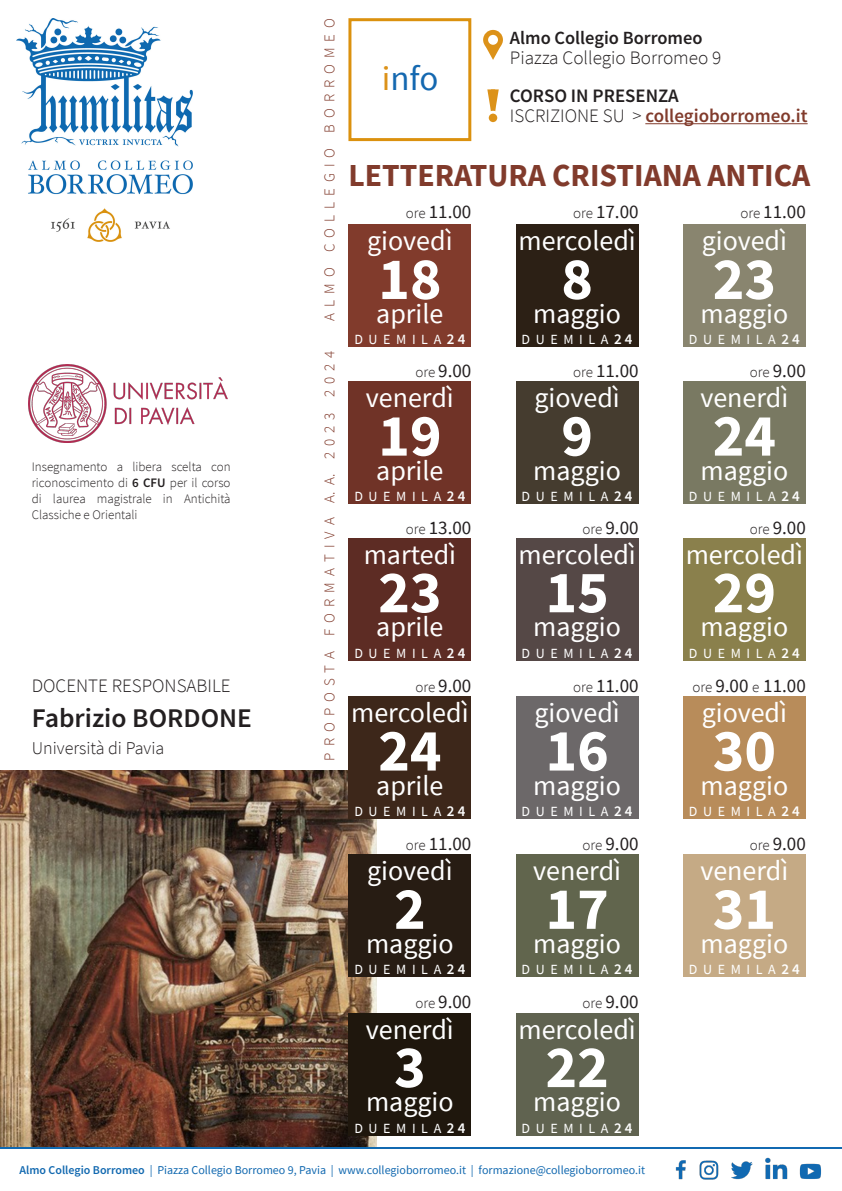
<style>
.page{position:relative;width:842px;height:1191px;background:#fff}
.page>*{position:absolute;margin:0;border:0;box-sizing:border-box;transform-origin:0 0}
.t1{font:700 60px "Source Sans Pro";color:#fff}
.t2{font:35px "Source Sans Pro";color:#1468b0}
.t3{font:700 32px "Source Sans Pro";color:#813b2c}
.t4{font:28px "Source Sans Pro";color:#fff}
.t5{font:600 27px "Source Sans Pro";color:#231f20}
.t6{font:19px "Source Sans Pro";color:#231f20}
.t7{font:300 19px "Source Sans Pro";color:#231f20}
.t8{font:600 19px "Source Sans Pro";color:#813b2c}
.t9{font:600 19px "Source Sans Pro";color:#231f20}
.t10{font:600 18.6px "Source Sans Pro";color:#231f20}
.t11{font:300 18px "Source Sans Pro";color:#231f20}
.t12{font:300 15px "Source Sans Pro";color:#813b2c}
.t13{font:14px "Source Sans Pro";color:#fff}
.t14{font:300 13px/16px "Source Sans Pro";color:#231f20;text-align:justify}
.t15{font:12px "Source Sans Pro";color:#1269b0}
.s1{font-weight:600}
.s2{color:#dc9219}
.s3{font-weight:300;color:#231f20}
.s4{font-weight:300;font-size:15px}
.s5{font-weight:600;font-size:15px}
</style>
<div class="page">
<img style="left:0;top:770px;width:377px;height:376px">
<div style="left:348px;top:225px;width:123px;height:122px;background:#813b2c"></div>
<div style="left:348px;top:18px;width:123px;height:123px;background:#fff;border:3px solid #db910e"></div>
<div style="left:348px;top:381px;width:123px;height:123px;background:#703327"></div>
<div style="left:348px;top:538px;width:123px;height:122px;background:#5d2c24"></div>
<div style="left:348px;top:696px;width:123px;height:123px;background:#3d271a"></div>
<div style="left:348px;top:854px;width:123px;height:123px;background:#271c13"></div>
<div style="left:348px;top:1012px;width:123px;height:123px;background:#1f170d"></div>
<div style="left:516px;top:225px;width:122px;height:122px;background:#2c2015"></div>
<div style="left:516px;top:381px;width:122px;height:123px;background:#453c2f"></div>
<div style="left:516px;top:538px;width:122px;height:122px;background:#554846"></div>
<div style="left:516px;top:696px;width:122px;height:123px;background:#6c6869"></div>
<div style="left:516px;top:854px;width:122px;height:123px;background:#61654d"></div>
<div style="left:516px;top:1012px;width:122px;height:123px;background:#606350"></div>
<hr style="left:0;top:1146px;width:842px;height:2px;background:#1169b1">
<img style="left:675px;top:1160px;width:11px;height:20px">
<img style="left:699px;top:1160px;width:20px;height:20px">
<img style="left:731px;top:1161px;width:22px;height:19px">
<img style="left:765px;top:1157px;width:23px;height:23px">
<img style="left:799px;top:1163px;width:22px;height:16px">
<img style="left:28px;top:364px;width:200px;height:78px">
<div style="left:683px;top:225px;width:123px;height:122px;background:#89856f"></div>
<div style="left:683px;top:381px;width:123px;height:123px;background:#797962"></div>
<div style="left:683px;top:538px;width:123px;height:122px;background:#8a804c"></div>
<div style="left:683px;top:696px;width:123px;height:123px;background:#b88c5a"></div>
<div style="left:683px;top:854px;width:123px;height:123px;background:#c5aa85"></div>
<div style="left:483px;top:30px;width:20px;height:20px;background:#dc9219;border-radius:50%"></div>
<svg style="left:485px;top:46px;width:16px;height:14px"></svg>
<div style="left:488px;top:35px;width:10px;height:10px;background:#fff;border-radius:50%"></div>
<svg style="left:487px;top:89px;width:12px;height:22px"></svg>
<svg style="left:486px;top:111px;width:14px;height:14px"></svg>
<div style="left:489px;top:114px;width:8px;height:8px;background:#dc9219;border-radius:50%"></div>
<hr style="left:645px;top:123px;width:163px;height:1px;background:#813b2c">
<img style="left:16px;top:18px;width:176px;height:223px">
<p class="t14" style="left:32px;top:458px;width:200px">Insegnamento a libera scelta con riconoscimento di <span class="s1">6 CFU</span> per il corso di laurea magistrale in Antichità Classiche e Orientali</p>
<p class="t7" style="left:32px;top:674px;width:201px">DOCENTE RESPONSABILE</p>
<p class="t5" style="left:32px;top:701px;width:222px">Fabrizio BORDONE</p>
<p class="t11" style="left:32px;top:737px;width:134px">Università di Pavia</p>
<p class="t12" style="left:320px;top:321px;width:304px;rotate:-90deg">A L M O C O L L E G I O B O R R O M E O</p>
<p class="t12" style="left:320px;top:760px;width:411px;rotate:-90deg">P R O P O S T A F O R M A T I V A A. A. 2 0 2 3 2 0 2 4</p>
<p class="t2" style="left:382px;top:57px;width:58px"><span class="s2">i</span>nfo</p>
<p class="t10" style="left:510px;top:26px;width:194px">Almo Collegio Borromeo</p>
<p class="t7" style="left:510px;top:46px;width:213px">Piazza Collegio Borromeo 9</p>
<p class="t9" style="left:510px;top:83px;width:170px">CORSO IN PRESENZA</p>
<p class="t8" style="left:510px;top:103px;width:299px"><span class="s3">ISCRIZIONE SU &gt;</span> collegioborromeo.it</p>
<p class="t3" style="left:348px;top:154px;width:463px">LETTERATURA CRISTIANA ANTICA</p>
<p class="t6" style="left:406px;top:200px;width:67px"><span class="s4">ore</span> 11.00</p>
<p class="t4" style="left:367px;top:223px;width:87px">giovedì</p>
<p class="t1" style="left:378px;top:238px;width:65px">18</p>
<p class="t13" style="left:354px;top:331px;width:112px">D U E M I L A <span class="s5">2 4</span></p>
<p class="t4" style="left:376px;top:296px;width:69px">aprile</p>
<p class="t6" style="left:573px;top:200px;width:67px"><span class="s4">ore</span> 17.00</p>
<p class="t4" style="left:518px;top:223px;width:119px">mercoledì</p>
<p class="t1" style="left:561px;top:238px;width:33px">8</p>
<p class="t13" style="left:522px;top:331px;width:112px">D U E M I L A <span class="s5">2 4</span></p>
<p class="t4" style="left:533px;top:296px;width:89px">maggio</p>
<p class="t6" style="left:740px;top:200px;width:67px"><span class="s4">ore</span> 11.00</p>
<p class="t4" style="left:702px;top:223px;width:87px">giovedì</p>
<p class="t1" style="left:713px;top:238px;width:65px">23</p>
<p class="t13" style="left:689px;top:331px;width:112px">D U E M I L A <span class="s5">2 4</span></p>
<p class="t4" style="left:700px;top:296px;width:89px">maggio</p>
<p class="t6" style="left:415px;top:358px;width:57px"><span class="s4">ore</span> 9.00</p>
<p class="t6" style="left:573px;top:358px;width:67px"><span class="s4">ore</span> 11.00</p>
<p class="t6" style="left:750px;top:358px;width:57px"><span class="s4">ore</span> 9.00</p>
<p class="t4" style="left:366px;top:380px;width:89px">venerdì</p>
<p class="t1" style="left:378px;top:395px;width:65px">19</p>
<p class="t13" style="left:354px;top:487px;width:112px">D U E M I L A <span class="s5">2 4</span></p>
<p class="t4" style="left:376px;top:452px;width:69px">aprile</p>
<p class="t4" style="left:534px;top:380px;width:87px">giovedì</p>
<p class="t1" style="left:561px;top:395px;width:33px">9</p>
<p class="t13" style="left:522px;top:487px;width:112px">D U E M I L A <span class="s5">2 4</span></p>
<p class="t4" style="left:533px;top:452px;width:89px">maggio</p>
<p class="t4" style="left:700px;top:380px;width:89px">venerdì</p>
<p class="t1" style="left:713px;top:395px;width:65px">24</p>
<p class="t13" style="left:689px;top:487px;width:112px">D U E M I L A <span class="s5">2 4</span></p>
<p class="t4" style="left:700px;top:452px;width:89px">maggio</p>
<p class="t6" style="left:406px;top:515px;width:67px"><span class="s4">ore</span> 13.00</p>
<p class="t6" style="left:583px;top:515px;width:57px"><span class="s4">ore</span> 9.00</p>
<p class="t6" style="left:750px;top:515px;width:57px"><span class="s4">ore</span> 9.00</p>
<p class="t4" style="left:364px;top:536px;width:94px">martedì</p>
<p class="t1" style="left:378px;top:552px;width:65px">23</p>
<p class="t13" style="left:354px;top:644px;width:112px">D U E M I L A <span class="s5">2 4</span></p>
<p class="t4" style="left:376px;top:609px;width:69px">aprile</p>
<p class="t4" style="left:518px;top:536px;width:119px">mercoledì</p>
<p class="t1" style="left:545px;top:552px;width:65px">15</p>
<p class="t13" style="left:522px;top:644px;width:112px">D U E M I L A <span class="s5">2 4</span></p>
<p class="t4" style="left:533px;top:609px;width:89px">maggio</p>
<p class="t4" style="left:686px;top:536px;width:119px">mercoledì</p>
<p class="t1" style="left:713px;top:552px;width:65px">29</p>
<p class="t13" style="left:689px;top:644px;width:112px">D U E M I L A <span class="s5">2 4</span></p>
<p class="t4" style="left:700px;top:609px;width:89px">maggio</p>
<p class="t6" style="left:415px;top:673px;width:57px"><span class="s4">ore</span> 9.00</p>
<p class="t6" style="left:573px;top:673px;width:67px"><span class="s4">ore</span> 11.00</p>
<p class="t6" style="left:692px;top:673px;width:115px"><span class="s4">ore</span> 9.00 <span class="s4">e</span> 11.00</p>
<p class="t4" style="left:351px;top:695px;width:119px">mercoledì</p>
<p class="t1" style="left:378px;top:710px;width:65px">24</p>
<p class="t13" style="left:354px;top:802px;width:112px">D U E M I L A <span class="s5">2 4</span></p>
<p class="t4" style="left:376px;top:767px;width:69px">aprile</p>
<p class="t4" style="left:534px;top:695px;width:87px">giovedì</p>
<p class="t1" style="left:545px;top:710px;width:65px">16</p>
<p class="t13" style="left:522px;top:802px;width:112px">D U E M I L A <span class="s5">2 4</span></p>
<p class="t4" style="left:533px;top:767px;width:89px">maggio</p>
<p class="t4" style="left:702px;top:695px;width:87px">giovedì</p>
<p class="t1" style="left:713px;top:710px;width:65px">30</p>
<p class="t13" style="left:689px;top:802px;width:112px">D U E M I L A <span class="s5">2 4</span></p>
<p class="t4" style="left:700px;top:767px;width:89px">maggio</p>
<p class="t6" style="left:406px;top:831px;width:67px"><span class="s4">ore</span> 11.00</p>
<p class="t6" style="left:583px;top:831px;width:57px"><span class="s4">ore</span> 9.00</p>
<p class="t6" style="left:750px;top:831px;width:57px"><span class="s4">ore</span> 9.00</p>
<p class="t4" style="left:367px;top:853px;width:87px">giovedì</p>
<p class="t1" style="left:394px;top:868px;width:33px">2</p>
<p class="t13" style="left:354px;top:960px;width:112px">D U E M I L A <span class="s5">2 4</span></p>
<p class="t4" style="left:366px;top:925px;width:89px">maggio</p>
<p class="t4" style="left:533px;top:853px;width:89px">venerdì</p>
<p class="t1" style="left:545px;top:868px;width:65px">17</p>
<p class="t13" style="left:522px;top:960px;width:112px">D U E M I L A <span class="s5">2 4</span></p>
<p class="t4" style="left:533px;top:925px;width:89px">maggio</p>
<p class="t4" style="left:700px;top:853px;width:89px">venerdì</p>
<p class="t1" style="left:713px;top:868px;width:65px">31</p>
<p class="t13" style="left:689px;top:960px;width:112px">D U E M I L A <span class="s5">2 4</span></p>
<p class="t4" style="left:700px;top:925px;width:89px">maggio</p>
<p class="t6" style="left:415px;top:990px;width:57px"><span class="s4">ore</span> 9.00</p>
<p class="t6" style="left:583px;top:990px;width:57px"><span class="s4">ore</span> 9.00</p>
<p class="t4" style="left:366px;top:1011px;width:89px">venerdì</p>
<p class="t1" style="left:394px;top:1026px;width:33px">3</p>
<p class="t13" style="left:354px;top:1119px;width:112px">D U E M I L A <span class="s5">2 4</span></p>
<p class="t4" style="left:366px;top:1084px;width:89px">maggio</p>
<p class="t4" style="left:518px;top:1011px;width:119px">mercoledì</p>
<p class="t1" style="left:545px;top:1026px;width:65px">22</p>
<p class="t13" style="left:522px;top:1119px;width:112px">D U E M I L A <span class="s5">2 4</span></p>
<p class="t4" style="left:533px;top:1084px;width:89px">maggio</p>
<p class="t15" style="left:19px;top:1162px;width:627px"><span class="s1">Almo Collegio Borromeo</span> | Piazza Collegio Borromeo 9, Pavia | www.collegioborromeo.it | formazione@collegioborromeo.it</p>
</div>
